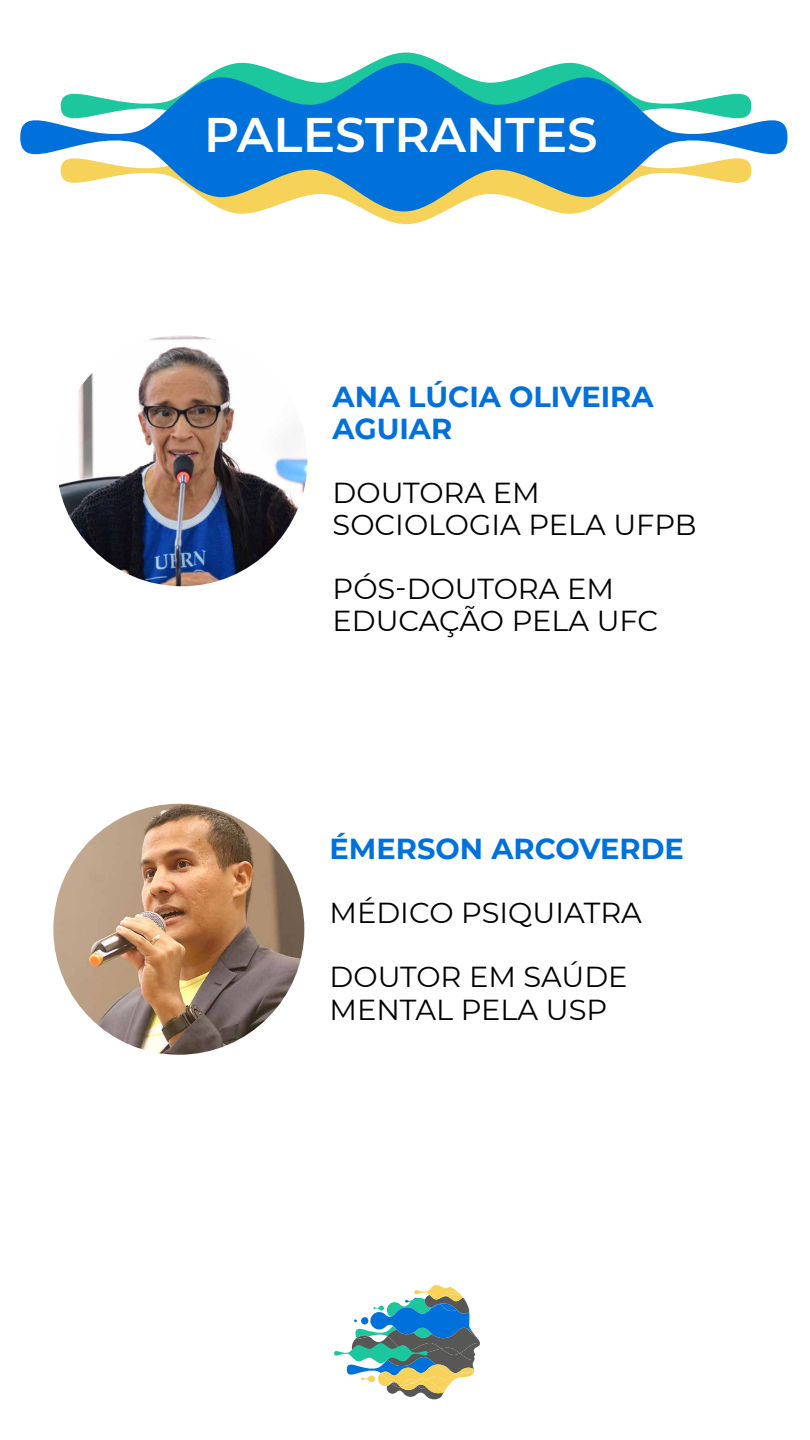
<style>
.page{position:relative;width:810px;height:1440px;background:#fff}
.page>*{position:absolute;margin:0;border:0;box-sizing:border-box;transform-origin:0 0}
.t1{font:600 48.53px "Montserrat";color:#fff}
.t2{font:28.88px/32.1px "Montserrat";color:#000}
.t3{font:700 28.88px/32.1px "Montserrat";color:#0071db}
</style>
<div class="page">
<svg style="left:239px;top:53px;width:334px;height:10px"></svg>
<svg style="left:227px;top:211px;width:358px;height:13px"></svg>
<svg style="left:20px;top:63px;width:768px;height:148px"></svg>
<img style="left:56px;top:335px;width:251px;height:251px;border-radius:126px">
<img style="left:53px;top:804px;width:251px;height:251px;border-radius:126px">
<svg style="left:334px;top:1284px;width:146px;height:115px"></svg>
<h1 class="t1" style="left:204px;top:101px;width:395px">PALESTRANTES</h1>
<p class="t3" style="left:333px;top:379px;width:322px">ANA LÚCIA OLIVEIRA<br>AGUIAR</p>
<p class="t2" style="left:333px;top:476px;width:366px">DOUTORA EM<br>SOCIOLOGIA PELA UFPB</p>
<p class="t2" style="left:333px;top:572px;width:327px">PÓS-DOUTORA EM<br>EDUCAÇÃO PELA UFC</p>
<p class="t3" style="left:330px;top:831px;width:356px">ÉMERSON ARCOVERDE</p>
<p class="t2" style="left:330px;top:896px;width:314px">MÉDICO PSIQUIATRA</p>
<p class="t2" style="left:330px;top:960px;width:299px">DOUTOR EM SAÚDE<br>MENTAL PELA USP</p>
</div>
